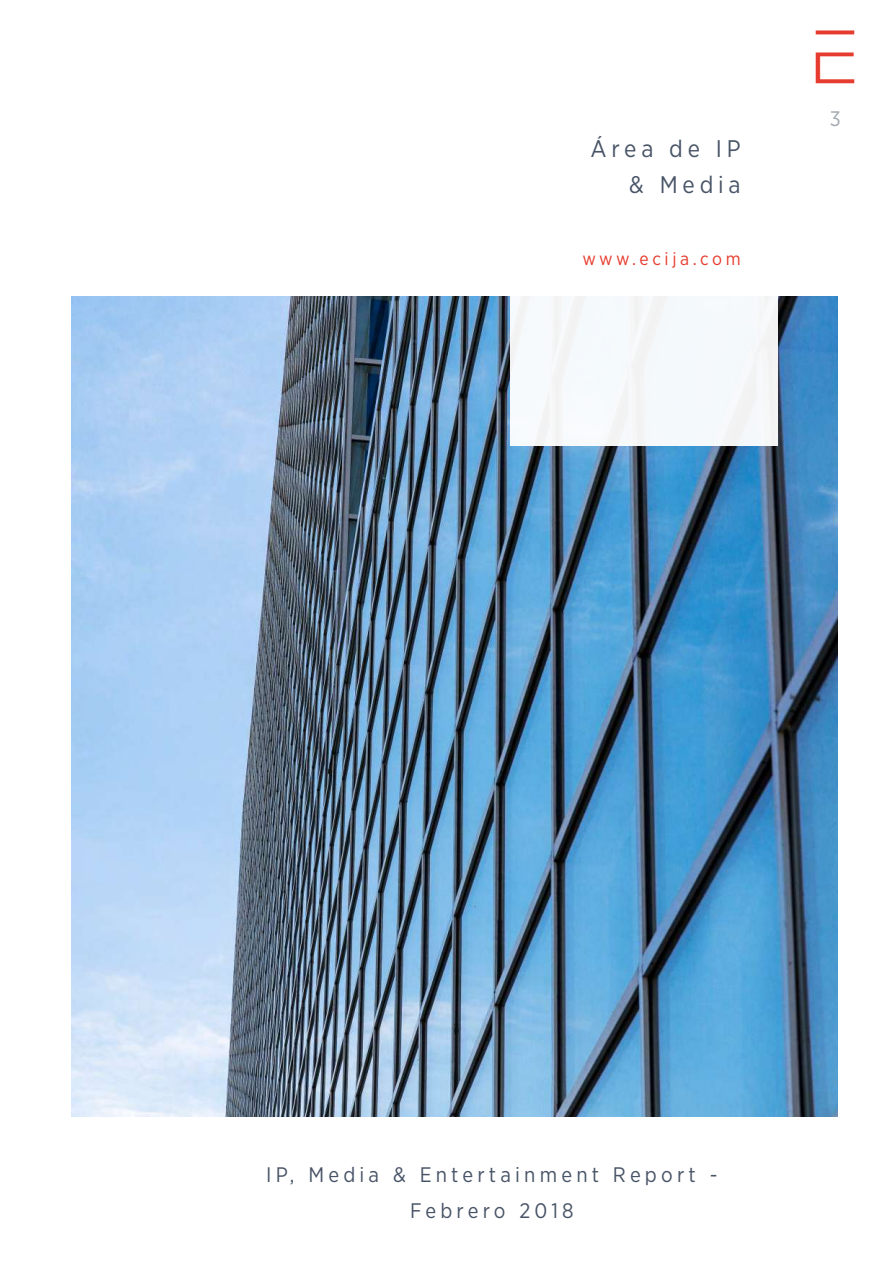
<style>
.page{position:relative;width:893px;height:1263px;background:#fff}
.page>*{position:absolute;margin:0;border:0;box-sizing:border-box;transform-origin:0 0}
.t1{font:24px/36px "Gotham Narrow";letter-spacing:.2em;color:#485467;text-align:right}
.t2{font:21px/36px "Gotham Narrow";letter-spacing:.2em;color:#485467;text-align:center}
.t3{font:21px "Gotham Narrow";color:#a3a9b0}
.t4{font:18px "Gotham Narrow";letter-spacing:.2em;color:#e73b2d}
</style>
<div class="page">
<img style="left:815px;top:30px;width:40px;height:54px">
<img style="left:72px;top:296px;width:765px;height:820px">
<div style="left:510px;top:85px;width:268px;height:361px;background:#fff"></div>
<p class="t1" style="left:591px;top:130px;width:152px">Área de IP &amp; Media</p>
<p class="t4" style="left:582px;top:247px;width:160px">www.ecija.com</p>
<p class="t3" style="left:830px;top:106px;width:12px">3</p>
<p class="t2" style="left:266px;top:1156px;width:453px">IP, Media &amp; Entertainment Report -<br>Febrero 2018</p>
</div>
